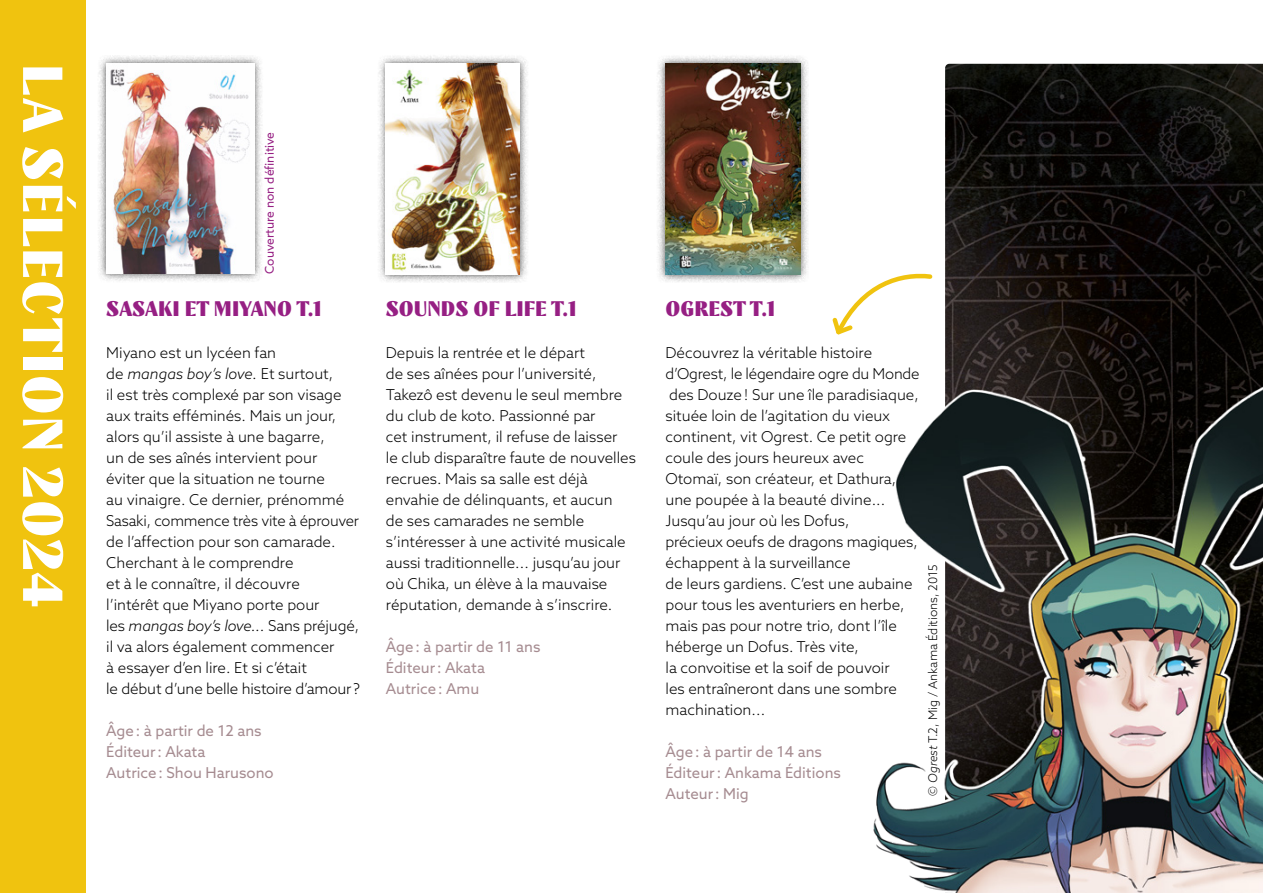
<style>
.page{position:relative;width:1263px;height:893px;background:#fff}
.page>*{position:absolute;margin:0;border:0;box-sizing:border-box;transform-origin:0 0}
.t1{font:900 56.1px "TT Nooks Script";letter-spacing:.025em;color:#fff}
.t2{font:900 21px "TT Nooks Script";color:#961f83}
.t3{font:300 15px/21px "Azo Sans";color:#000}
.t4{font:15px/21px "Azo Sans";color:#a68c91}
.t5{font:300 12px "Azo Sans";color:#000}
.t6{font:12px "Azo Sans";color:#961f83}
.s1{font-style:italic}
</style>
<div class="page">
<div style="left:0;top:0;width:85px;height:893px;background:#f0c30f"></div>
<img style="left:945px;top:64px;width:318px;height:293px">
<img style="left:873px;top:357px;width:390px;height:536px">
<div style="left:97px;top:55px;width:166px;height:228px;background:#000;opacity:.7"></div>
<img style="left:106px;top:64px;width:148px;height:210px">
<div style="left:377px;top:55px;width:152px;height:228px;background:#000;opacity:.7"></div>
<img style="left:386px;top:64px;width:134px;height:210px">
<div style="left:656px;top:55px;width:153px;height:228px;background:#000;opacity:.7"></div>
<img style="left:665px;top:64px;width:135px;height:210px">
<svg style="left:832px;top:273px;width:101px;height:62px"></svg>
<h1 class="t1" style="left:78px;top:64px;width:544px;rotate:90deg">LA SÉLECTION 2024</h1>
<p class="t6" style="left:262px;top:274px;width:143px;rotate:-90deg">Couverture non définitive</p>
<h2 class="t2" style="left:106px;top:295px;width:217px">SASAKI ET MIYANO T.1</h2>
<p class="t3" style="left:106px;top:342px;width:255px">Miyano est un lycéen fan<br>de <span class="s1">mangas boy’s love.</span> Et surtout,<br>il est très complexé par son visage aux traits efféminés. Mais un jour, alors qu’il assiste à une bagarre,<br>un de ses aînés intervient pour<br>éviter que la situation ne tourne<br>au vinaigre. Ce dernier, prénommé<br>Sasaki, commence très vite à éprouver de l’affection pour son camarade.<br>Cherchant à le comprendre<br>et à le connaître, il découvre<br>l’intérêt que Miyano porte pour<br>les <span class="s1">mangas boy’s love...</span> Sans préjugé, il va alors également commencer<br>à essayer d’en lire. Et si c’était<br>le début d’une belle histoire d’amour?</p>
<p class="t4" style="left:106px;top:720px;width:169px">Âge: à partir de 12 ans<br>Éditeur: Akata<br>Autrice: Shou Harusono</p>
<h2 class="t2" style="left:386px;top:295px;width:192px">SOUNDS OF LIFE T.1</h2>
<p class="t3" style="left:386px;top:342px;width:252px">Depuis la rentrée et le départ<br>de ses aînées pour l’université, Takezô est devenu le seul membre du club de koto. Passionné par<br>cet instrument, il refuse de laisser<br>le club disparaître faute de nouvelles recrues. Mais sa salle est déjà envahie de délinquants, et aucun<br>de ses camarades ne semble s’intéresser à une activité musicale aussi traditionnelle... jusqu’au jour où Chika, un élève à la mauvaise réputation, demande à s’inscrire.</p>
<p class="t4" style="left:386px;top:636px;width:156px">Âge: à partir de 11 ans<br>Éditeur: Akata<br>Autrice: Amu</p>
<h2 class="t2" style="left:665px;top:295px;width:111px">OGREST T.1</h2>
<p class="t3" style="left:665px;top:342px;width:256px">Découvrez la véritable histoire d’Ogrest, le légendaire ogre du Monde des Douze! Sur une île paradisiaque, située loin de l’agitation du vieux continent, vit Ogrest. Ce petit ogre coule des jours heureux avec<br>Otomaï, son créateur, et Dathura, une poupée à la beauté divine...<br>Jusqu’au jour où les Dofus,<br>précieux oeufs de dragons magiques, échappent à la surveillance<br>de leurs gardiens. C’est une aubaine pour tous les aventuriers en herbe, mais pas pour notre trio, dont l’île héberge un Dofus. Très vite,<br>la convoitise et la soif de pouvoir<br>les entraîneront dans une sombre machination...</p>
<p class="t4" style="left:665px;top:741px;width:177px">Âge: à partir de 14 ans<br>Éditeur: Ankama Éditions<br>Auteur: Mig</p>
<p class="t5" style="left:925px;top:796px;width:233px;rotate:-90deg">© <span class="s1">Ogrest</span> T.2, Mig / Ankama Éditions, 2015</p>
</div>
